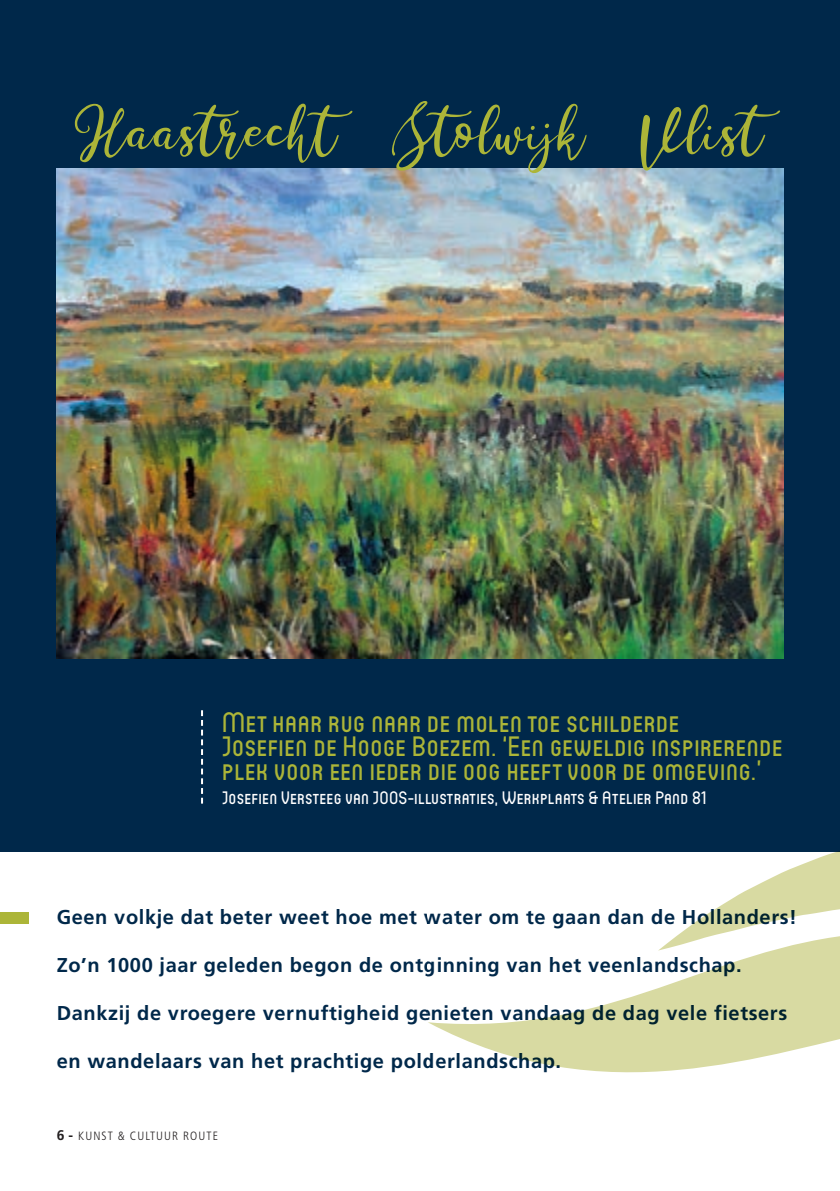
<style>
.page{position:relative;width:840px;height:1191px;background:#fff}
.page>*{position:absolute;margin:0;border:0;box-sizing:border-box;transform-origin:0 0}
.t1{font:78px "Stella Wilson";letter-spacing:.01em;color:#acb538}
.t2{font:500 28px/24px "Circula";letter-spacing:.05em;color:#acb538}
.t3{font:700 20px "Frutiger LT";letter-spacing:.03em;color:#00284a}
.t4{font:500 18px "Circula";letter-spacing:.05em;color:#fff}
.t5{font:300 condensed 12px "Frutiger LT";letter-spacing:.09em;color:#231f20}
.s1{font-weight:700;font-stretch:normal;font-size:14px}
</style>
<div class="page">
<div style="left:0;top:0;width:839px;height:851px;background:#00284a"></div>
<div style="left:0;top:912px;width:28px;height:11px;background:#acb538"></div>
<img style="left:57px;top:169px;width:725px;height:490px">
<svg style="left:201px;top:710px;width:2px;height:93px"></svg>
<hr style="left:839px;top:779px;width:1px;height:412px;background:#b3bb49">
<hr style="left:839px;top:771px;width:1px;height:80px;background:#fff">
<svg style="left:657px;top:851px;width:182px;height:81px"></svg>
<svg style="left:428px;top:932px;width:411px;height:141px"></svg>
<h1 class="t1" style="left:77px;top:76px;width:704px">Haastrecht Stolwijk Vlist</h1>
<h2 class="t2" style="left:222px;top:709px;width:560px">Met haar rug naar de molen toe schilderde<br>Josefien de Hooge Boezem. ‘Een geweldig inspirerende plek voor een ieder die oog heeft voor de omgeving.’</h2>
<p class="t4" style="left:222px;top:786px;width:485px">Josefien Versteeg van JOOS-illustraties, Werkplaats &amp; Atelier Pand 81</p>
<p class="t3" style="left:57px;top:905px;width:741px">Geen volkje dat beter weet hoe met water om te gaan dan de Hollanders!</p>
<p class="t3" style="left:57px;top:953px;width:686px">Zo’n 1000 jaar geleden begon de ontginning van het veenlandschap.</p>
<p class="t3" style="left:57px;top:1001px;width:731px">Dankzij de vroegere vernuftigheid genieten vandaag de dag vele fietsers</p>
<p class="t3" style="left:57px;top:1049px;width:505px">en wandelaars van het prachtige polderlandschap.</p>
<p class="t5" style="left:57px;top:1128px;width:163px"><span class="s1">6 -</span> KUNST &amp; CULTUUR ROUTE</p>
</div>
